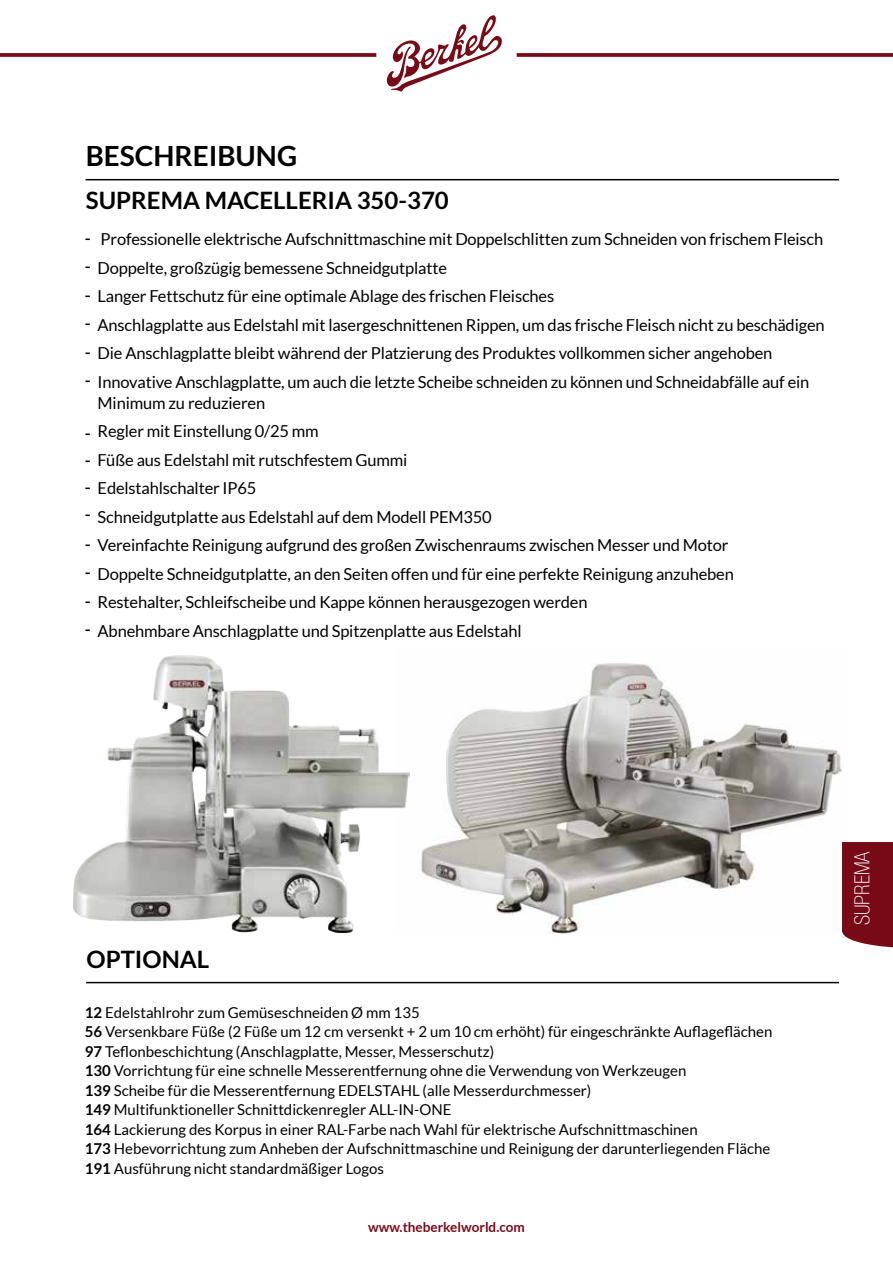
<style>
.page{position:relative;width:893px;height:1263px;background:#fff}
.page>*{position:absolute;margin:0;border:0;box-sizing:border-box;transform-origin:0 0}
.t1{font:700 27.9px "Lato";color:#000}
.t2{font:700 24px "Lato";color:#000}
.t3{font:100 condensed 21px "Helvetica Neue LT Std";color:#fff}
.t4{font:condensed 18px "Helvetica LT Std";color:#000}
.t5{font:16.5px/21px "Lato";letter-spacing:-.01em;color:#000}
.t6{font:15px/19.5px "Lato";color:#000}
.t7{font:700 13.5px "Lato";color:#780a18}
.s1{font-family:"Helvetica LT Std";font-stretch:condensed;font-size:18px}
.s2{font-weight:700}
</style>
<div class="page">
<img style="left:409px;top:663px;width:433px;height:270px">
<div style="left:842px;top:842px;width:51px;height:105px;background:#780a18"></div>
<hr style="left:86px;top:179px;width:753px;height:1px;background:#000">
<img style="left:73px;top:655px;width:336px;height:278px">
<hr style="left:86px;top:982px;width:753px;height:1px;background:#000">
<svg style="left:387px;top:15px;width:115px;height:77px"></svg>
<svg style="left:0;top:53px;width:376px;height:4px;background:#801825"></svg>
<svg style="left:517px;top:53px;width:376px;height:4px;background:#801825"></svg>
<h1 class="t1" style="left:86px;top:139px;width:213px">BESCHREIBUNG</h1>
<h2 class="t2" style="left:86px;top:186px;width:364px">SUPREMA MACELLERIA 350-370</h2>
<p class="t5" style="left:101px;top:228px;width:724px">Professionelle elektrische Aufschnittmaschine mit Doppelschlitten zum Schneiden von frischem Fleisch</p>
<p class="t5" style="left:85px;top:257px;width:364px"><span class="s1">-</span> Doppelte, großzügig bemessene Schneidgutplatte</p>
<p class="t5" style="left:85px;top:285px;width:471px"><span class="s1">-</span> Langer Fettschutz für eine optimale Ablage des frischen Fleisches</p>
<p class="t5" style="left:85px;top:314px;width:741px"><span class="s1">-</span> Anschlagplatte aus Edelstahl mit lasergeschnittenen Rippen, um das frische Fleisch nicht zu beschädigen</p>
<p class="t5" style="left:85px;top:342px;width:689px"><span class="s1">-</span> Die Anschlagplatte bleibt während der Platzierung des Produktes vollkommen sicher angehoben</p>
<p class="t5" style="left:98px;top:371px;width:713px;text-indent:-13px"><span class="s1">-</span> Innovative Anschlagplatte, um auch die letzte Scheibe schneiden zu können und Schneidabfälle auf ein<br>Minimum zu reduzieren</p>
<p class="t5" style="left:98px;top:420px;width:223px">Regler mit Einstellung 0/25 mm</p>
<p class="t5" style="left:85px;top:449px;width:324px"><span class="s1">-</span> Füße aus Edelstahl mit rutschfestem Gummi</p>
<p class="t5" style="left:98px;top:474px;width:396px;line-height:28.5px;text-indent:-13px"><span class="s1">-</span> Edelstahlschalter IP65<br>Schneidgutplatte aus Edelstahl auf dem Modell PEM350</p>
<p class="t5" style="left:85px;top:534px;width:645px"><span class="s1">-</span> Vereinfachte Reinigung aufgrund des großen Zwischenraums zwischen Messer und Motor</p>
<p class="t5" style="left:85px;top:563px;width:651px"><span class="s1">-</span> Doppelte Schneidgutplatte, an den Seiten offen und für eine perfekte Reinigung anzuheben</p>
<p class="t5" style="left:85px;top:591px;width:504px"><span class="s1">-</span> Restehalter, Schleifscheibe und Kappe können herausgezogen werden</p>
<p class="t5" style="left:85px;top:620px;width:438px"><span class="s1">-</span> Abnehmbare Anschlagplatte und Spitzenplatte aus Edelstahl</p>
<p class="t4" style="left:85px;top:227px;width:7px">-</p>
<p class="t4" style="left:85px;top:422px;width:7px">-</p>
<p class="t4" style="left:85px;top:503px;width:7px">-</p>
<h2 class="t2" style="left:86px;top:946px;width:124px">OPTIONAL</h2>
<p class="t6" style="left:85px;top:1002px;width:689px"><span class="s2">12</span> Edelstahlrohr zum Gemüseschneiden Ø mm 135<br><span class="s2">56</span> Versenkbare Füße (2 Füße um 12 cm versenkt + 2 um 10 cm erhöht) für eingeschränkte Auflageflächen <span class="s2">97</span> Teflonbeschichtung (Anschlagplatte, Messer, Messerschutz)<br><span class="s2">130</span> Vorrichtung für eine schnelle Messerentfernung ohne die Verwendung von Werkzeugen<br><span class="s2">139</span> Scheibe für die Messerentfernung EDELSTAHL (alle Messerdurchmesser)<br><span class="s2">149</span> Multifunktioneller Schnittdickenregler ALL-IN-ONE<br><span class="s2">164</span> Lackierung des Korpus in einer RAL-Farbe nach Wahl für elektrische Aufschnittmaschinen<br><span class="s2">173</span> Hebevorrichtung zum Anheben der Aufschnittmaschine und Reinigung der darunterliegenden Fläche <span class="s2">191</span> Ausführung nicht standardmäßiger Logos</p>
<p class="t7" style="left:368px;top:1220px;width:158px">WWW.THEBERKELWORLD.COM</p>
<p class="t3" style="left:850px;top:925px;width:75px;rotate:-90deg">SUPREMA</p>
</div>
